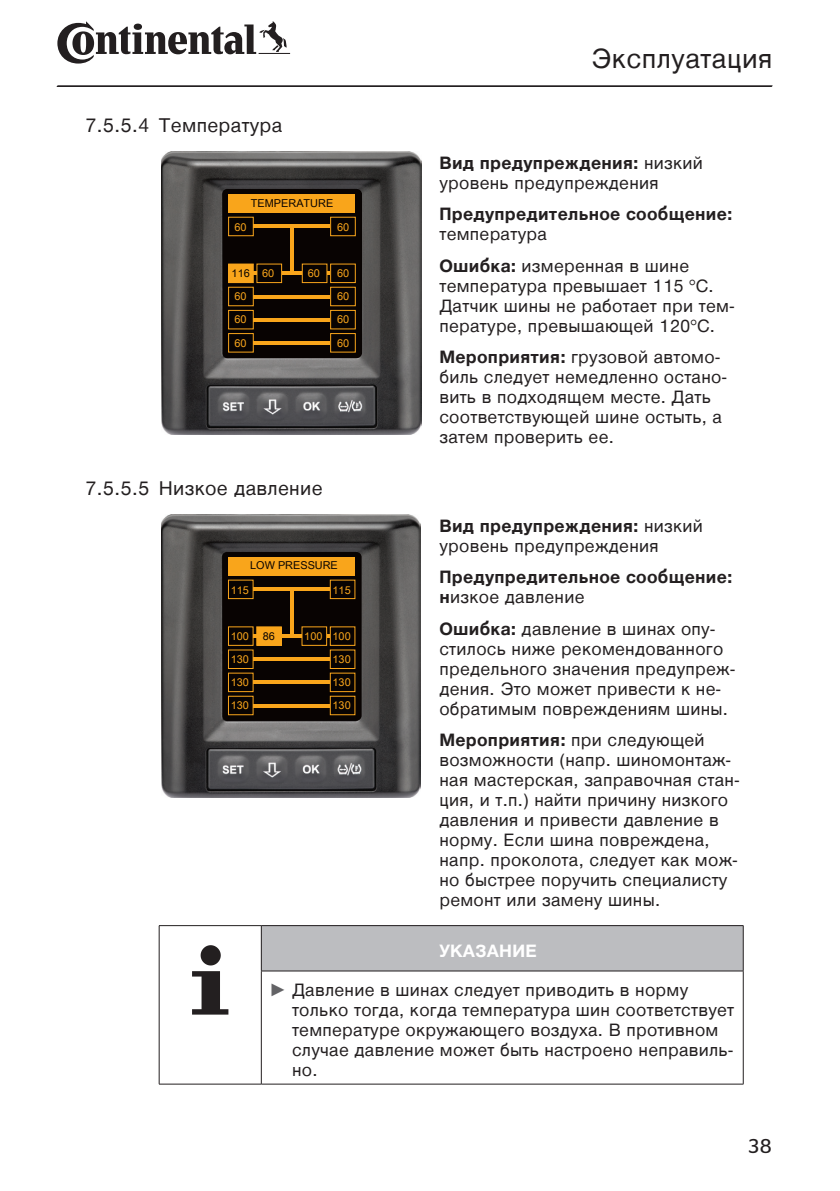
<style>
.page{position:relative;width:840px;height:1191px;background:#fff}
.page>*{position:absolute;margin:0;border:0;box-sizing:border-box;transform-origin:0 0}
.t1{font:28px "Nimbus Sans ME";letter-spacing:.015em;color:#231f20}
.t2{font:20px "Nimbus Sans ME";letter-spacing:.015em;color:#231f20}
.t3{font:20px "Continental Stag Sans";color:#231f20}
.t4{font:18px/20px "Nimbus Sans ME";letter-spacing:.015em;color:#231f20}
.t5{font:700 18px/20px "Nimbus Sans ME";letter-spacing:.015em;color:#231f20}
.t6{font:10.8px "Arial Unicode MS";color:#f9a51b}
.t7{font:10.8px "Arial Unicode MS";color:#080302}
.s1{color:#f9a51b}
.s2{font-weight:700}
.s3{font-weight:400}
.s4{font-weight:700;color:#fff}
.s5{font-family:"Arial";color:#636366}
</style>
<div class="page">
<hr style="left:57px;top:86px;width:714px;height:1px;background:#231f20">
<hr style="left:57px;top:85px;width:715px;height:1px;background:#231f20">
<svg style="left:57px;top:21px;width:233px;height:43px"></svg>
<img style="left:162px;top:152px;width:259px;height:283px">
<div style="left:222px;top:189px;width:140px;height:169px;background:#080302;border-radius:5px"></div>
<hr style="left:240px;top:225px;width:103px;height:3px;background:#f9a51b">
<hr style="left:240px;top:271px;width:103px;height:4px;background:#f9a51b">
<hr style="left:290px;top:225px;width:3px;height:49px;background:#f9a51b">
<div style="left:330px;top:217px;width:25px;height:19px;background:#080302"></div>
<div style="left:330px;top:217px;width:25px;height:19px;border:1px solid #f9a51b"></div>
<div style="left:228px;top:217px;width:25px;height:19px;background:#080302"></div>
<div style="left:228px;top:217px;width:25px;height:19px;border:1px solid #f9a51b"></div>
<hr style="left:240px;top:318px;width:103px;height:3px;background:#f9a51b">
<div style="left:330px;top:310px;width:25px;height:19px;background:#080302"></div>
<div style="left:330px;top:310px;width:25px;height:19px;border:1px solid #f9a51b"></div>
<div style="left:228px;top:310px;width:25px;height:19px;background:#080302"></div>
<div style="left:228px;top:310px;width:25px;height:19px;border:1px solid #f9a51b"></div>
<hr style="left:240px;top:295px;width:103px;height:3px;background:#f9a51b">
<div style="left:330px;top:287px;width:25px;height:19px;background:#080302"></div>
<div style="left:228px;top:287px;width:25px;height:19px;background:#080302"></div>
<hr style="left:240px;top:341px;width:103px;height:4px;background:#f9a51b">
<div style="left:330px;top:333px;width:25px;height:19px;background:#080302"></div>
<div style="left:330px;top:333px;width:25px;height:19px;border:1px solid #f9a51b"></div>
<div style="left:228px;top:333px;width:25px;height:19px;background:#080302"></div>
<div style="left:228px;top:333px;width:25px;height:19px;border:1px solid #f9a51b"></div>
<div style="left:330px;top:264px;width:25px;height:18px;background:#080302"></div>
<div style="left:330px;top:264px;width:25px;height:19px;border:1px solid #f9a51b"></div>
<div style="left:302px;top:264px;width:25px;height:18px;background:#080302"></div>
<div style="left:302px;top:264px;width:25px;height:19px;border:1px solid #f9a51b"></div>
<div style="left:228px;top:264px;width:25px;height:18px;background:#f9a51b"></div>
<div style="left:228px;top:264px;width:25px;height:19px;border:1px solid #f9a51b"></div>
<div style="left:257px;top:264px;width:24px;height:18px;background:#080302"></div>
<div style="left:256px;top:264px;width:26px;height:19px;border:1px solid #f9a51b"></div>
<div style="left:228px;top:194px;width:127px;height:18px;background:#f9a51b"></div>
<img style="left:162px;top:515px;width:258px;height:282px">
<div style="left:222px;top:552px;width:139px;height:168px;background:#080302;border-radius:5px"></div>
<hr style="left:240px;top:587px;width:103px;height:4px;background:#f9a51b">
<hr style="left:240px;top:634px;width:103px;height:3px;background:#f9a51b">
<hr style="left:290px;top:587px;width:3px;height:50px;background:#f9a51b">
<div style="left:330px;top:580px;width:25px;height:18px;background:#080302"></div>
<div style="left:329px;top:579px;width:26px;height:20px;border:1px solid #f9a51b"></div>
<div style="left:228px;top:580px;width:25px;height:18px;background:#080302"></div>
<div style="left:228px;top:579px;width:25px;height:20px;border:1px solid #f9a51b"></div>
<hr style="left:240px;top:680px;width:103px;height:4px;background:#f9a51b">
<div style="left:330px;top:673px;width:25px;height:18px;background:#080302"></div>
<div style="left:329px;top:672px;width:26px;height:20px;border:1px solid #f9a51b"></div>
<div style="left:228px;top:673px;width:25px;height:18px;background:#080302"></div>
<div style="left:228px;top:672px;width:25px;height:20px;border:1px solid #f9a51b"></div>
<hr style="left:240px;top:657px;width:103px;height:4px;background:#f9a51b">
<div style="left:330px;top:650px;width:25px;height:18px;background:#080302"></div>
<div style="left:329px;top:649px;width:26px;height:20px;border:1px solid #f9a51b"></div>
<div style="left:228px;top:650px;width:25px;height:18px;background:#080302"></div>
<div style="left:228px;top:649px;width:25px;height:20px;border:1px solid #f9a51b"></div>
<svg style="left:253px;top:703px;width:76px;height:4px"></svg>
<div style="left:329px;top:696px;width:26px;height:19px;border:1px solid #f9a51b"></div>
<div style="left:228px;top:696px;width:25px;height:19px;border:1px solid #f9a51b"></div>
<div style="left:330px;top:627px;width:25px;height:18px;background:#080302"></div>
<div style="left:329px;top:626px;width:26px;height:20px;border:1px solid #f9a51b"></div>
<div style="left:302px;top:627px;width:24px;height:18px;background:#080302"></div>
<div style="left:301px;top:626px;width:26px;height:20px;border:1px solid #f9a51b"></div>
<div style="left:228px;top:627px;width:25px;height:18px;background:#080302"></div>
<div style="left:228px;top:626px;width:25px;height:20px;border:1px solid #f9a51b"></div>
<div style="left:256px;top:627px;width:25px;height:18px;background:#f9a51b"></div>
<div style="left:256px;top:626px;width:26px;height:20px;border:1px solid #f9a51b"></div>
<div style="left:228px;top:557px;width:127px;height:18px;background:#f9a51b"></div>
<div style="left:261px;top:925px;width:481px;height:46px;background:#bcbdc0"></div>
<hr style="left:159px;top:1083px;width:102px;height:1px;background:#231f20">
<hr style="left:159px;top:925px;width:102px;height:1px;background:#231f20">
<hr style="left:159px;top:926px;width:1px;height:45px;background:#231f20">
<hr style="left:159px;top:971px;width:1px;height:112px;background:#231f20">
<hr style="left:261px;top:971px;width:1px;height:112px;background:#231f20">
<hr style="left:742px;top:971px;width:1px;height:112px;background:#231f20">
<hr style="left:261px;top:1083px;width:482px;height:1px;background:#231f20">
<hr style="left:261px;top:925px;width:482px;height:1px;background:#231f20">
<hr style="left:261px;top:926px;width:1px;height:44px;background:#231f20">
<hr style="left:742px;top:926px;width:1px;height:44px;background:#231f20">
<hr style="left:261px;top:970px;width:482px;height:1px;background:#231f20">
<svg style="left:200px;top:945px;width:21px;height:20px"></svg>
<svg style="left:192px;top:971px;width:36px;height:43px"></svg>
<p class="t2" style="left:85px;top:111px;width:198px">7.5.5.4 Температура</p>
<p class="t7" style="left:251px;top:195px;width:84px">TEMPERATURE</p>
<p class="t6" style="left:234px;top:219px;width:14px">60</p>
<p class="t6" style="left:337px;top:219px;width:14px">60</p>
<p class="t7" style="left:231px;top:265px;width:44px">116 <span class="s1">60</span></p>
<p class="t6" style="left:307px;top:265px;width:14px">60</p>
<p class="t6" style="left:337px;top:265px;width:14px">60</p>
<p class="t6" style="left:234px;top:311px;width:14px">60</p>
<p class="t6" style="left:337px;top:311px;width:14px">60</p>
<p class="t6" style="left:234px;top:288px;width:14px">60</p>
<p class="t6" style="left:337px;top:288px;width:14px">60</p>
<p class="t6" style="left:234px;top:335px;width:14px">60</p>
<p class="t6" style="left:337px;top:335px;width:14px">60</p>
<p class="t2" style="left:85px;top:474px;width:239px">7.5.5.5 Низкое давление</p>
<h1 class="t1" style="left:590px;top:38px;width:183px">Эксплуатация</h1>
<p class="t4" style="left:439px;top:153px;width:265px"><span class="s2">Вид предупреждения:</span> низкий уровень предупреждения</p>
<p class="t5" style="left:439px;top:204px;width:294px">Предупредительное сообщение:</p>
<p class="t4" style="left:439px;top:218px;width:251px;line-height:31.4px">температура<br><span class="s2">Ошибка:</span> измеренная в шине</p>
<p class="t4" style="left:439px;top:275px;width:296px">температура превышает 115 °C.<br>Датчик шины не работает при тем&shy;пературе, превышающей 120°C.</p>
<p class="t4" style="left:439px;top:347px;width:289px"><span class="s2">Мероприятия:</span> грузовой автомо&shy;биль следует немедленно остано&shy;вить в подходящем месте. Дать соответствующей шине остыть, а затем проверить ее.</p>
<p class="t4" style="left:439px;top:516px;width:265px"><span class="s2">Вид предупреждения:</span> низкий уровень предупреждения</p>
<p class="t5" style="left:439px;top:567px;width:294px">Предупредительное сообщение: н<span class="s3">изкое давление</span></p>
<p class="t4" style="left:439px;top:618px;width:297px"><span class="s2">Ошибка:</span> давление в шинах опу&shy;стилось ниже рекомендованного предельного значения предупреж&shy;дения. Это может привести к не&shy;обратимым повреждениям шины.</p>
<p class="t4" style="left:439px;top:730px;width:301px"><span class="s2">Мероприятия:</span> при следующей возможности (напр. шиномонтаж&shy;ная мастерская, заправочная стан&shy;ция, и т.п.) найти причину низкого давления и привести давление в норму. Если шина повреждена, напр. проколота, следует как мож&shy;но быстрее поручить специалисту ремонт или замену шины.</p>
<p class="t4" style="left:269px;top:931px;width:420px;line-height:39.2px;text-indent:170px"><span class="s4">УКАЗАНИЕ<br></span><span class="s5">►</span> Давление в шинах следует приводить в норму</p>
<p class="t4" style="left:292px;top:1000px;width:443px">только тогда, когда температура шин соответствует температуре окружающего воздуха. В противном случае давление может быть настроено неправиль&shy;но.</p>
<p class="t7" style="left:250px;top:558px;width:89px">LOW PRESSURE</p>
<p class="t6" style="left:231px;top:582px;width:20px">115</p>
<p class="t6" style="left:332px;top:582px;width:20px">115</p>
<p class="t6" style="left:231px;top:628px;width:20px">100</p>
<p class="t7" style="left:262px;top:628px;width:14px">86</p>
<p class="t6" style="left:304px;top:628px;width:48px">100 100</p>
<p class="t6" style="left:231px;top:674px;width:20px">130</p>
<p class="t6" style="left:332px;top:674px;width:20px">130</p>
<p class="t6" style="left:231px;top:651px;width:20px">130</p>
<p class="t6" style="left:332px;top:651px;width:20px">130</p>
<p class="t6" style="left:231px;top:697px;width:20px">130</p>
<p class="t6" style="left:332px;top:697px;width:20px">130</p>
<p class="t3" style="left:747px;top:1134px;width:25px">38</p>
</div>
